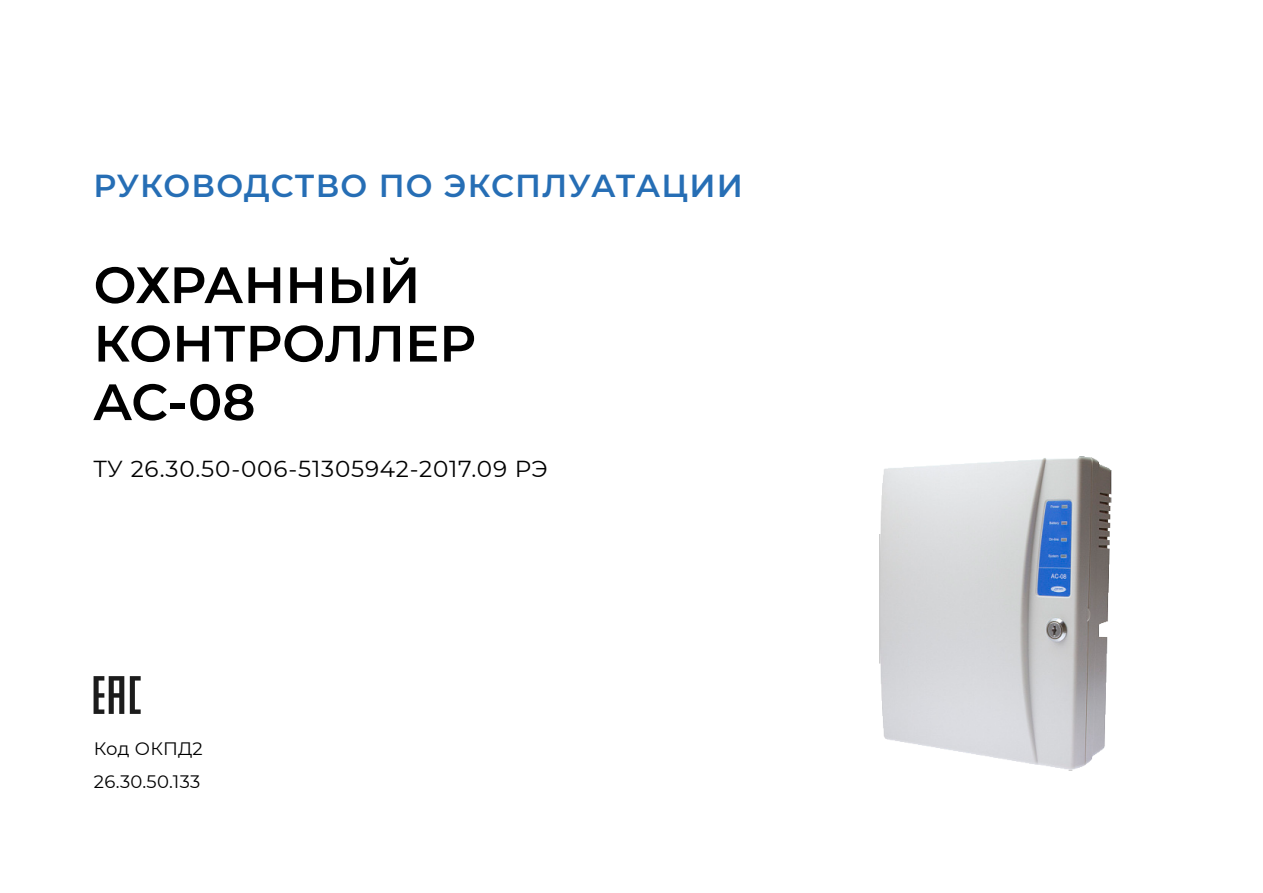
<style>
.page{position:relative;width:1263px;height:893px;background:#fff}
.page>*{position:absolute;margin:0;border:0;box-sizing:border-box;transform-origin:0 0}
.Заголовок_обложки{font:600 51px/58.5px "Montserrat";color:#000}
.t1{font:600 31.8px "Montserrat";letter-spacing:.04em;color:#266eb5}
.t2{font:23.1px "Montserrat";letter-spacing:.035em;color:#000}
.t3{font:18px/33px "Montserrat";letter-spacing:.015em;color:#000}
</style>
<div class="page">
<img style="left:879px;top:456px;width:233px;height:315px">
<svg style="left:94px;top:676px;width:47px;height:38px"></svg>
<p class="t1" style="left:94px;top:163px;width:651px">РУКОВОДСТВО ПО ЭКСПЛУАТАЦИИ</p>
<p class="Заголовок_обложки" style="left:94px;top:253px;width:384px">ОХРАННЫЙ<br>КОНТРОЛЛЕР</p>
<p class="Заголовок_обложки" style="left:94px;top:370px;width:163px">AC-08</p>
<p class="t2" style="left:94px;top:453px;width:456px">ТУ 26.30.50-006-51305942-2017.09 РЭ</p>
<p class="t3" style="left:94px;top:731px;width:110px">Код ОКПД2<br>26.30.50.133</p>
</div>
